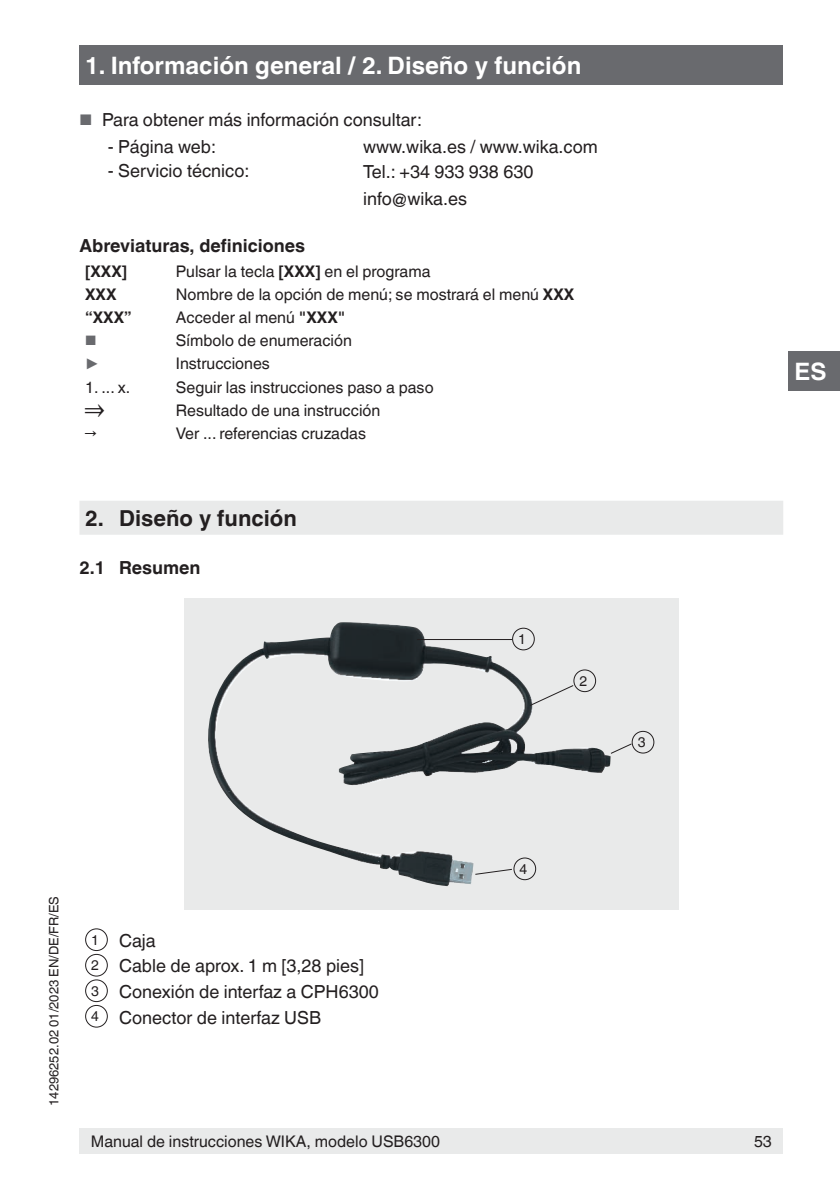
<style>
.page{position:relative;width:840px;height:1191px;background:#fff}
.page>*{position:absolute;margin:0;border:0;box-sizing:border-box;transform-origin:0 0}
.t1{font:27.2px "Helvetica World";color:#231f20}
.t2{font:700 24px "Helvetica World";color:#fff}
.t3{font:700 22px "Helvetica World";color:#231f20}
.t4{font:18px/25.6px "Helvetica World";color:#231f20}
.t5{font:700 18px "Helvetica World";color:#231f20}
.t6{font:17.8px "Helvetica World";color:#696a6e}
.t7{font:16px "Helvetica World";color:#231f20}
.t8{font:700 16px "Helvetica World";color:#231f20}
.t9{font:14px "Helvetica World";color:#231f20}
.t10{font:13.6px "Helvetica World";color:#696a6e}
.t11{font:13px "Helvetica World";color:#231f20}
.s1{font-size:15.4px;color:#696a6e}
.s2{font-weight:700}
.s3{font-size:14px}
</style>
<div class="page">
<div style="left:79px;top:1128px;width:703px;height:26px;background:#e9eaea"></div>
<div style="left:79px;top:45px;width:703px;height:40px;background:#696a6e"></div>
<div style="left:788px;top:351px;width:51px;height:40px;background:#696a6e"></div>
<div style="left:79px;top:501px;width:703px;height:34px;background:#e9eaea"></div>
<div style="left:85px;top:928px;width:23px;height:23px;border:1px solid #231f20;border-radius:50%"></div>
<div style="left:85px;top:954px;width:23px;height:22px;border:1px solid #231f20;border-radius:50%"></div>
<div style="left:85px;top:979px;width:23px;height:23px;border:1px solid #231f20;border-radius:50%"></div>
<div style="left:85px;top:1005px;width:23px;height:22px;border:1px solid #231f20;border-radius:50%"></div>
<div style="left:184px;top:598px;width:494px;height:312px;background:#e9eaea"></div>
<img style="left:208px;top:622px;width:402px;height:264px">
<svg style="left:474px;top:868px;width:38px;height:7px"></svg>
<svg style="left:528px;top:684px;width:46px;height:23px"></svg>
<svg style="left:609px;top:742px;width:22px;height:12px"></svg>
<hr style="left:417px;top:639px;width:95px;height:1px;background:#231f20">
<div style="left:513px;top:857px;width:23px;height:23px;border:1px solid #231f20;border-radius:50%"></div>
<div style="left:512px;top:627px;width:22px;height:23px;border:1px solid #231f20;border-radius:50%"></div>
<div style="left:631px;top:731px;width:23px;height:22px;border:1px solid #231f20;border-radius:50%"></div>
<div style="left:573px;top:669px;width:22px;height:23px;border:1px solid #231f20;border-radius:50%"></div>
<h2 class="t2" style="left:85px;top:51px;width:497px">1. Información general / 2. Diseño y función</h2>
<p class="t4" style="left:79px;top:107px;width:344px"><span class="s1">■</span> Para obtener más información consultar:</p>
<p class="t4" style="left:108px;top:134px;width:110px">- Página web:</p>
<p class="t4" style="left:363px;top:134px;width:236px">www.wika.es / www.wika.com</p>
<p class="t4" style="left:108px;top:158px;width:143px">- Servicio técnico:</p>
<p class="t4" style="left:363px;top:158px;width:171px;line-height:26.8px">Tel.: +34 933 938 630 info@wika.es</p>
<p class="t5" style="left:79px;top:235px;width:227px">Abreviaturas, definiciones</p>
<p class="t8" style="left:85px;top:262px;width:44px">[XXX]</p>
<p class="t7" style="left:176px;top:262px;width:256px">Pulsar la tecla <span class="s2">[XXX]</span> en el programa</p>
<p class="t8" style="left:85px;top:285px;width:33px">XXX</p>
<p class="t7" style="left:176px;top:285px;width:400px">Nombre de la opción de menú; se mostrará el menú <span class="s2">XXX</span></p>
<p class="t8" style="left:85px;top:308px;width:48px">“XXX”</p>
<p class="t7" style="left:176px;top:308px;width:171px">Acceder al menú <span class="s2">"XXX"</span></p>
<p class="t10" style="left:85px;top:332px;width:13px">■</p>
<p class="t7" style="left:176px;top:331px;width:177px">Símbolo de enumeración</p>
<p class="t6" style="left:85px;top:352px;width:16px">▶</p>
<p class="t7" style="left:176px;top:354px;width:95px">Instrucciones</p>
<p class="t7" style="left:85px;top:378px;width:47px">1. ... x.</p>
<p class="t7" style="left:176px;top:378px;width:259px">Seguir las instrucciones paso a paso</p>
<h1 class="t1" style="left:85px;top:394px;width:22px">⇒</h1>
<p class="t7" style="left:176px;top:401px;width:206px">Resultado de una instrucción</p>
<p class="t7" style="left:85px;top:424px;width:13px">→</p>
<p class="t7" style="left:176px;top:424px;width:191px">Ver ... referencias cruzadas</p>
<h3 class="t3" style="left:85px;top:506px;width:213px">2. Diseño y función</h3>
<p class="t5" style="left:79px;top:557px;width:122px">2.1 Resumen</p>
<p class="t9" style="left:518px;top:631px;width:9px">1</p>
<p class="t9" style="left:579px;top:673px;width:9px">2</p>
<p class="t9" style="left:637px;top:734px;width:9px">3</p>
<h2 class="t2" style="left:794px;top:358px;width:33px">ES</h2>
<p class="t11" style="left:46px;top:1106px;width:211px;rotate:-90deg">14296252.02 01/2023 EN/DE/FR/ES</p>
<p class="t4" style="left:91px;top:928px;width:289px"><span class="s3">1</span> Caja<br><span class="s3">2</span> Cable de aprox. 1 m [3,28 pies]<br><span class="s3">3</span> Conexión de interfaz a CPH6300<br><span class="s3">4</span> Conector de interfaz USB</p>
<p class="t9" style="left:519px;top:861px;width:9px">4</p>
<p class="t7" style="left:91px;top:1132px;width:350px">Manual de instrucciones WIKA, modelo USB6300</p>
<p class="t7" style="left:753px;top:1132px;width:19px">53</p>
</div>
